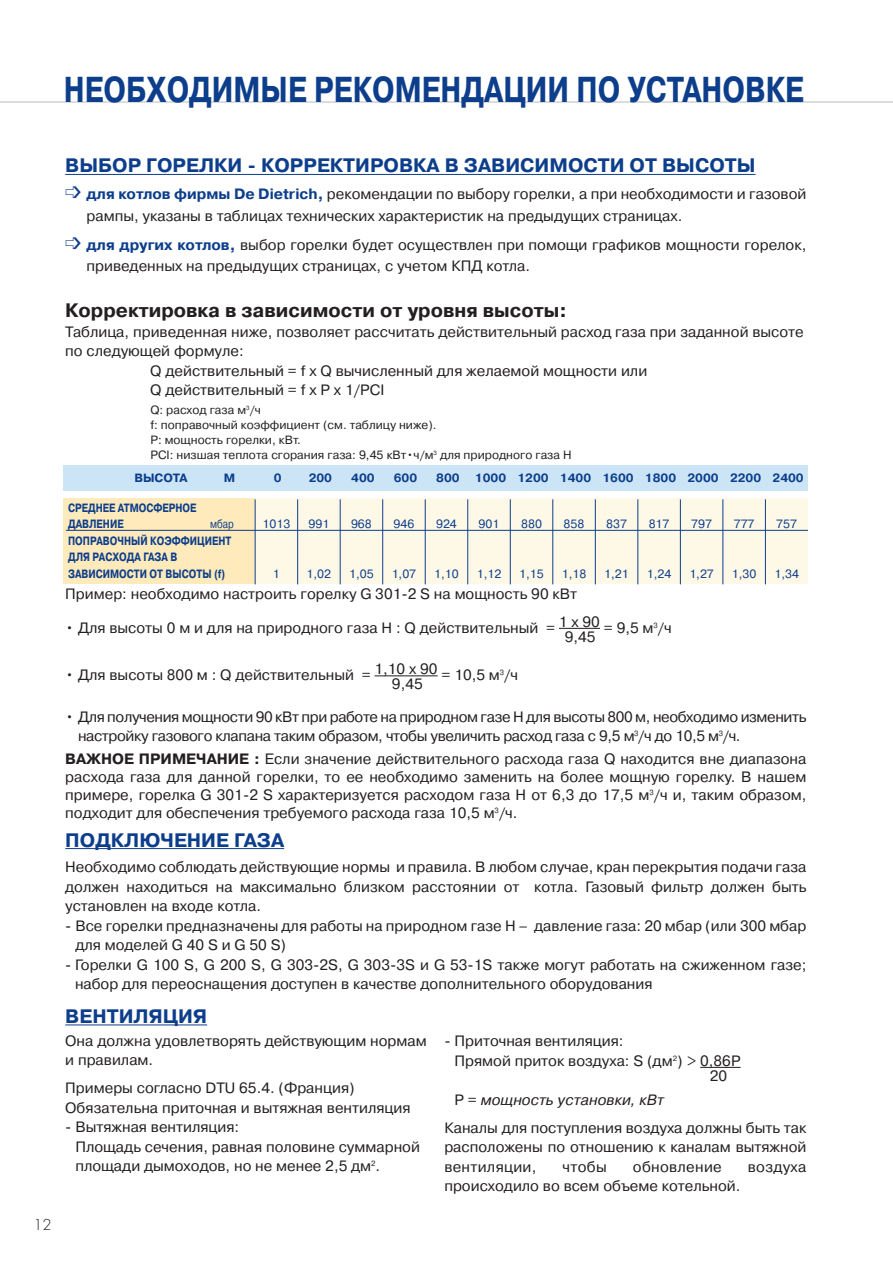
<style>
.page{position:relative;width:893px;height:1263px;background:#fff}
.page>*{position:absolute;margin:0;border:0;box-sizing:border-box;transform-origin:0 0}
.t1{font:700 36px "Pragmatica C";color:#0d3e8c;scale:.79 1}
.t2{font:700 19.5px "Pragmatica C";color:#0d3e8c}
.t3{font:700 19.5px "Pragmatica C";color:#231f20}
.t4{font:16.5px "Futura Light C";color:#231f20}
.t5{font:15px/19.5px "Pragmatica C";color:#231f20}
.t6{font:15px/19.5px "Pragmatica C";letter-spacing:-.025em;color:#231f20}
.t7{font:15px "Pragmatica C";letter-spacing:.02em;color:#231f20}
.t8{font:12px/15px "Pragmatica C";color:#231f20}
.t9{font:12px "Pragmatica C";color:#0d3e8c}
.t10{font:700 12px/16.2px "Pragmatica C";color:#0d3e8c;scale:.8 1}
.t11{font:700 12px "Pragmatica C";color:#0d3e8c}
.t12{font:12px "Pragmatica C";color:#0d3e8c;scale:.8 1}
.s1{color:#0d3e8c}
.s2{font-weight:700;color:#0d3e8c}
.s3{font-weight:700}
.s4{font-style:italic}
</style>
<div class="page">
<hr style="left:0;top:101px;width:893px;height:2px;background:#d1d2d4">
<hr style="left:65px;top:174px;width:691px;height:1px;background:#0d3e8c">
<div style="left:64px;top:498px;width:191px;height:85px;background:#feeaba"></div>
<div style="left:255px;top:498px;width:553px;height:85px;background:#fef8e7"></div>
<div style="left:64px;top:466px;width:744px;height:25px;background:#cce5f6"></div>
<hr style="left:255px;top:499px;width:1px;height:85px;background:#0d3e8c">
<hr style="left:297px;top:499px;width:1px;height:85px;background:#0d3e8c">
<hr style="left:340px;top:499px;width:1px;height:85px;background:#0d3e8c">
<hr style="left:382px;top:499px;width:1px;height:85px;background:#0d3e8c">
<hr style="left:425px;top:499px;width:1px;height:85px;background:#0d3e8c">
<hr style="left:467px;top:499px;width:1px;height:85px;background:#0d3e8c">
<hr style="left:510px;top:499px;width:1px;height:85px;background:#0d3e8c">
<hr style="left:553px;top:499px;width:1px;height:85px;background:#0d3e8c">
<hr style="left:595px;top:499px;width:1px;height:85px;background:#0d3e8c">
<hr style="left:638px;top:499px;width:1px;height:85px;background:#0d3e8c">
<hr style="left:680px;top:499px;width:1px;height:85px;background:#0d3e8c">
<hr style="left:723px;top:499px;width:1px;height:85px;background:#0d3e8c">
<hr style="left:765px;top:499px;width:1px;height:85px;background:#0d3e8c">
<hr style="left:66px;top:530px;width:742px;height:1px;background:#0d3e8c">
<hr style="left:559px;top:628px;width:41px;height:1px;background:#231f20">
<hr style="left:375px;top:675px;width:63px;height:1px;background:#231f20">
<hr style="left:65px;top:848px;width:219px;height:1px;background:#0d3e8c">
<hr style="left:700px;top:1067px;width:41px;height:1px;background:#231f20">
<hr style="left:65px;top:1024px;width:142px;height:1px;background:#0d3e8c">
<h1 class="t1" style="left:64px;top:68px;width:938px">НЕОБХОДИМЫЕ РЕКОМЕНДАЦИИ ПО УСТАНОВКЕ</h1>
<p class="t4" style="left:33px;top:1215px;width:20px">12</p>
<h2 class="t2" style="left:65px;top:154px;width:692px">ВЫБОР ГОРЕЛКИ - КОРРЕКТИРОВКА В ЗАВИСИМОСТИ ОТ ВЫСОТЫ</h2>
<p class="t5" style="left:86px;top:184px;width:721px;line-height:21px;text-indent:-21px"><span class="s1">➩</span> <span class="s2">для котлов фирмы De Dietrich,</span> рекомендации по выбору горелки, а при необходимости и газовой рампы, указаны в таблицах технических характеристик на предыдущих страницах.</p>
<p class="t5" style="left:86px;top:234px;width:721px;line-height:21px;text-indent:-21px"><span class="s1">➩</span> <span class="s2">для других котлов,</span> выбор горелки будет осуществлен при помощи графиков мощности горелок, приведенных на предыдущих страницах, с учетом КПД котла.</p>
<h2 class="t3" style="left:65px;top:299px;width:503px">Корректировка в зависимости от уровня высоты:</h2>
<p class="t5" style="left:65px;top:322px;width:740px">Таблица, приведенная ниже, позволяет рассчитать действительный расход газа при заданной высоте</p>
<p class="t5" style="left:65px;top:341px;width:180px">по следующей формуле:</p>
<p class="t5" style="left:150px;top:361px;width:498px">Q действительный = f x Q вычисленный для желаемой мощности или</p>
<p class="t5" style="left:150px;top:380px;width:235px">Q действительный = f x P x 1/PCI</p>
<p class="t8" style="left:150px;top:403px;width:423px">Q: расход газа м<sup>3</sup>/ч<br>f: поправочный коэффициент (см. таблицу ниже).<br>P: мощность горелки, кВт.<br>PCI: низшая теплота сгорания газа: 9,45 кВт•ч/м<sup>3</sup> для природного газа H</p>
<p class="t11" style="left:134px;top:471px;width:55px">ВЫСОТА</p>
<p class="t11" style="left:224px;top:471px;width:13px">М</p>
<p class="t11" style="left:274px;top:471px;width:9px">0</p>
<p class="t11" style="left:309px;top:471px;width:25px">200</p>
<p class="t11" style="left:351px;top:471px;width:25px">400</p>
<p class="t11" style="left:394px;top:471px;width:25px">600</p>
<p class="t11" style="left:436px;top:471px;width:25px">800</p>
<p class="t11" style="left:475px;top:471px;width:330px">1000 1200 1400 1600 1800 2000 2200 2400</p>
<p class="t10" style="left:68px;top:499px;width:162px">СРЕДНЕЕ АТМОСФЕРНОЕ<br>ДАВЛЕНИЕ</p>
<p class="t12" style="left:210px;top:517px;width:31px">мбар</p>
<p class="t9" style="left:262px;top:517px;width:29px">1013</p>
<p class="t9" style="left:308px;top:517px;width:22px">991</p>
<p class="t9" style="left:351px;top:517px;width:22px">968</p>
<p class="t9" style="left:393px;top:517px;width:22px">946</p>
<p class="t9" style="left:436px;top:517px;width:22px">924</p>
<p class="t9" style="left:479px;top:517px;width:22px">901</p>
<p class="t9" style="left:521px;top:517px;width:22px">880</p>
<p class="t9" style="left:564px;top:517px;width:22px">858</p>
<p class="t9" style="left:606px;top:517px;width:22px">837</p>
<p class="t9" style="left:649px;top:517px;width:22px">817</p>
<p class="t9" style="left:691px;top:517px;width:22px">797</p>
<p class="t9" style="left:734px;top:517px;width:22px">777</p>
<p class="t9" style="left:776px;top:517px;width:22px">757</p>
<p class="t10" style="left:68px;top:533px;width:206px">ПОПРАВОЧНЫЙ КОЭФФИЦИЕНТ<br>ДЛЯ РАСХОДА ГАЗА В<br>ЗАВИСИМОСТИ ОТ ВЫСОТЫ (f)</p>
<p class="t9" style="left:273px;top:566px;width:8px">1</p>
<p class="t9" style="left:307px;top:566px;width:26px">1,02</p>
<p class="t9" style="left:349px;top:566px;width:26px">1,05</p>
<p class="t9" style="left:392px;top:566px;width:26px">1,07</p>
<p class="t9" style="left:434px;top:566px;width:26px">1,10</p>
<p class="t9" style="left:477px;top:566px;width:26px">1,12</p>
<p class="t9" style="left:519px;top:566px;width:26px">1,15</p>
<p class="t9" style="left:562px;top:566px;width:26px">1,18</p>
<p class="t9" style="left:604px;top:566px;width:26px">1,21</p>
<p class="t9" style="left:647px;top:566px;width:26px">1,24</p>
<p class="t9" style="left:689px;top:566px;width:26px">1,27</p>
<p class="t9" style="left:732px;top:566px;width:26px">1,30</p>
<p class="t9" style="left:774px;top:566px;width:26px">1,34</p>
<p class="t5" style="left:65px;top:584px;width:513px">Пример: необходимо настроить горелку G 301-2 S на мощность 90 кВт</p>
<p class="t5" style="left:65px;top:618px;width:608px">• Для высоты 0 м и для на природного газа H : Q действительный = 1 x 90 = 9,5 м<sup>3</sup>/ч</p>
<p class="t5" style="left:565px;top:627px;width:32px">9,45</p>
<p class="t5" style="left:65px;top:665px;width:454px">• Для высоты 800 м : Q действительный = 1,10 x 90 = 10,5 м<sup>3</sup>/ч</p>
<p class="t5" style="left:392px;top:674px;width:32px">9,45</p>
<p class="t6" style="left:78px;top:707px;width:730px;text-indent:-13px">• Для получения мощности 90 кВт при работе на природном газе H для высоты 800 м, необходимо изменить настройку газового клапана таким образом, чтобы увеличить расход газа с 9,5 м<sup>3</sup>/ч до 10,5 м<sup>3</sup>/ч.</p>
<p class="t5" style="left:65px;top:750px;width:743px;line-height:18px;text-align:justify"><span class="s3">ВАЖНОЕ ПРИМЕЧАНИЕ :</span> Если значение действительного расхода газа Q находится вне диапазона расхода газа для данной горелки, то ее необходимо заменить на более мощную горелку. В нашем примере, горелка G 301-2 S характеризуется расходом газа H от 6,3 до 17,5 м<sup>3</sup>/ч и, таким образом, подходит для обеспечения требуемого расхода газа 10,5 м<sup>3</sup>/ч.</p>
<h2 class="t2" style="left:65px;top:828px;width:220px">ПОДКЛЮЧЕНИЕ ГАЗА</h2>
<p class="t5" style="left:65px;top:857px;width:743px;text-align:justify">Необходимо соблюдать действующие нормы и правила. В любом случае, кран перекрытия подачи газа должен находиться на максимально близком расстоянии от котла. Газовый фильтр должен быть установлен на входе котла.</p>
<p class="t5" style="left:75px;top:916px;width:732px;text-indent:-10px">- Все горелки предназначены для работы на природном газе H – давление газа: 20 мбар (или 300 мбар для моделей G 40 S и G 50 S)</p>
<p class="t5" style="left:75px;top:955px;width:733px;text-indent:-10px">- Горелки G 100 S, G 200 S, G 303-2S, G 303-3S и G 53-1S также могут работать на сжиженном газе; набор для переоснащения доступен в качестве дополнительного оборудования</p>
<h2 class="t2" style="left:65px;top:1005px;width:143px">ВЕНТИЛЯЦИЯ</h2>
<p class="t5" style="left:65px;top:1031px;width:363px">Она должна удовлетворять действующим нормам и правилам.</p>
<p class="t5" style="left:65px;top:1078px;width:347px">Примеры согласно DTU 65.4. (Франция)<br>Обязательна приточная и вытяжная вентиляция</p>
<p class="t5" style="left:75px;top:1117px;width:346px;text-indent:-10px">- Вытяжная вентиляция:<br>Площадь сечения, равная половине суммарной площади дымоходов, но не менее 2,5 дм<sup>2</sup>.</p>
<p class="t5" style="left:454px;top:1031px;width:288px;text-indent:-10px">- Приточная вентиляция:<br>Прямой приток воздуха: S (дм<sup>2</sup>) &gt; 0,86P</p>
<p class="t5" style="left:710px;top:1066px;width:19px">20</p>
<p class="t5" style="left:444px;top:1086px;width:364px;line-height:28px;text-indent:10px">P = <span class="s4">мощность установки, кВт<br></span>Каналы для поступления воздуха должны быть так</p>
<p class="t5" style="left:444px;top:1137px;width:364px">расположены по отношению к каналам вытяжной вентиляции,</p>
<p class="t5" style="left:563px;top:1157px;width:46px">чтобы</p>
<p class="t7" style="left:633px;top:1158px;width:90px">обновление</p>
<p class="t7" style="left:748px;top:1158px;width:60px">воздуха</p>
<p class="t5" style="left:444px;top:1176px;width:298px">происходило во всем объеме котельной.</p>
</div>
